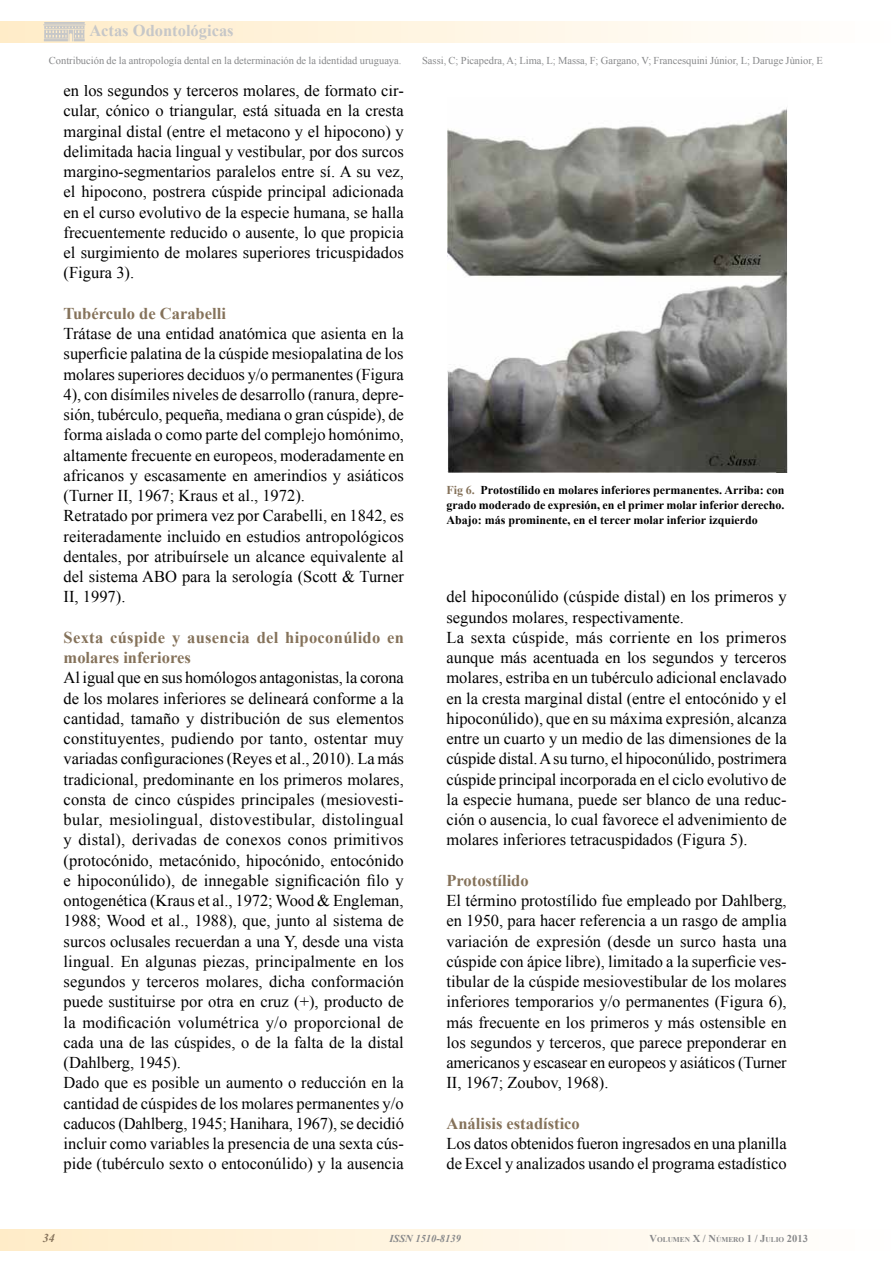
<style>
.page{position:relative;width:893px;height:1263px;background:#fff}
.page>*{position:absolute;margin:0;border:0;box-sizing:border-box;transform-origin:0 0}
.t1{font:16.5px/20.2px "Times New Roman";color:#000}
.t2{font:700 16.5px/20.2px "Times New Roman";letter-spacing:.02em;color:#85725a}
.t3{font:700 16.5px "Times New Roman";color:#85725a}
.t4{font:700 16.5px "Times New Roman";color:#c6c7c8}
.t5{font:700 12px/15px "Times New Roman";color:#000;text-align:justify}
.t6{font:italic 700 12px "Times New Roman";color:#85725a}
.t7{font:10.5px "Times New Roman";color:#87888a}
.t8{font:italic 700 10.5px "Times New Roman";color:#87888a}
.t9{font:700 7.35px "Times New Roman";color:#87888a}
.s1{color:#85725a}
.s2{font-size:10.5px}
</style>
<div class="page">
<img style="left:448px;top:108px;width:340px;height:364px">
<p class="t4" style="left:89px;top:19px;width:146px">Actas Odontológicas</p>
<p class="t7" style="left:49px;top:53px;width:354px">Contribución de la antropología dental en la determinación de la identidad uruguaya.</p>
<p class="t7" style="left:422px;top:53px;width:402px">Sassi, C; Picapedra, A; Lima, L; Massa, F; Gargano, V; Francesquini Júnior, L; Daruge Jùnior, E</p>
<p class="t1" style="left:64px;top:80px;width:342px;text-align:justify">en los segundos y terceros molares, de formato cir&shy;cular, cónico o triangular, está situada en la cresta marginal distal (entre el metacono y el hipocono) y delimitada hacia lingual y vestibular, por dos surcos margino-segmentarios paralelos entre sí. A su vez, el hipocono, postrera cúspide principal adicionada en el curso evolutivo de la especie humana, se halla frecuentemente reducido o ausente, lo que propicia el surgimiento de molares superiores tricuspidados (Figura 3).</p>
<p class="t3" style="left:64px;top:302px;width:164px">Tubérculo de Carabelli</p>
<p class="t1" style="left:64px;top:323px;width:342px">Trátase de una entidad anatómica que asienta en la superficie palatina de la cúspide mesiopalatina de los molares superiores deciduos y/o permanentes (Figura 4), con disímiles niveles de desarrollo (ranura, depre&shy;sión, tubérculo, pequeña, mediana o gran cúspide), de forma aislada o como parte del complejo homónimo, altamente frecuente en europeos, moderadamente en africanos y escasamente en amerindios y asiáticos (Turner II, 1967; Kraus et al., 1972).<br>Retratado por primera vez por Carabelli, en 1842, es reiteradamente incluido en estudios antropológicos dentales, por atribuírsele un alcance equivalente al del sistema ABO para la serología (Scott &amp; Turner II, 1997).</p>
<p class="t2" style="left:64px;top:627px;width:342px">Sexta cúspide y ausencia del hipoconúlido en molares inferiores</p>
<p class="t1" style="left:64px;top:667px;width:342px">Al igual que en sus homólogos antagonistas, la corona de los molares inferiores se delineará conforme a la cantidad, tamaño y distribución de sus elementos constituyentes, pudiendo por tanto, ostentar muy variadas configuraciones (Reyes et al., 2010). La más tradicional, predominante en los primeros molares, consta de cinco cúspides principales (mesiovesti&shy;bular, mesiolingual, distovestibular, distolingual y distal), derivadas de conexos conos primitivos (protocónido, metacónido, hipocónido, entocónido e hipoconúlido), de innegable significación filo y ontogenética (Kraus et al., 1972; Wood &amp; Engleman, 1988; Wood et al., 1988), que, junto al sistema de surcos oclusales recuerdan a una Y, desde una vista lingual. En algunas piezas, principalmente en los segundos y terceros molares, dicha conformación puede sustituirse por otra en cruz (+), producto de la modificación volumétrica y/o proporcional de cada una de las cúspides, o de la falta de la distal (Dahlberg, 1945).<br>Dado que es posible un aumento o reducción en la cantidad de cúspides de los molares permanentes y/o caducos (Dahlberg, 1945; Hanihara, 1967), se decidió incluir como variables la presencia de una sexta cús&shy;pide (tubérculo sexto o entoconúlido) y la ausencia</p>
<p class="t5" style="left:446px;top:483px;width:339px"><span class="s1">Fig 6.</span> Protostílido en molares inferiores permanentes. Arriba: con grado moderado de expresión, en el primer molar inferior derecho.<br>Abajo: más prominente, en el tercer molar inferior izquierdo</p>
<p class="t1" style="left:446px;top:586px;width:342px">del hipoconúlido (cúspide distal) en los primeros y segundos molares, respectivamente.<br>La sexta cúspide, más corriente en los primeros aunque más acentuada en los segundos y terceros molares, estriba en un tubérculo adicional enclavado en la cresta marginal distal (entre el entocónido y el hipoconúlido), que en su máxima expresión, alcanza entre un cuarto y un medio de las dimensiones de la cúspide distal. A su turno, el hipoconúlido, postrimera cúspide principal incorporada en el ciclo evolutivo de la especie humana, puede ser blanco de una reduc&shy;ción o ausencia, lo cual favorece el advenimiento de molares inferiores tetracuspidados (Figura 5).</p>
<p class="t3" style="left:446px;top:869px;width:84px">Protostílido</p>
<p class="t1" style="left:446px;top:890px;width:342px;text-align:justify">El término protostílido fue empleado por Dahlberg, en 1950, para hacer referencia a un rasgo de amplia variación de expresión (desde un surco hasta una cúspide con ápice libre), limitado a la superficie ves&shy;tibular de la cúspide mesiovestibular de los molares inferiores temporarios y/o permanentes (Figura 6), más frecuente en los primeros y más ostensible en los segundos y terceros, que parece preponderar en americanos y escasear en europeos y asiáticos (Turner II, 1967; Zoubov, 1968).</p>
<p class="t3" style="left:446px;top:1112px;width:135px">Análisis estadístico</p>
<p class="t1" style="left:446px;top:1133px;width:342px">Los datos obtenidos fueron ingresados en una planilla de Excel y analizados usando el programa estadístico</p>
<p class="t6" style="left:43px;top:1230px;width:13px">34</p>
<p class="t8" style="left:389px;top:1231px;width:73px">ISSN 1510-8139</p>
<p class="t9" style="left:649px;top:1235px;width:160px"><span class="s2">V</span>OLUMEN <span class="s2">X / N</span>ÚMERO <span class="s2">1 / J</span>ULIO <span class="s2">2013</span></p>
</div>
